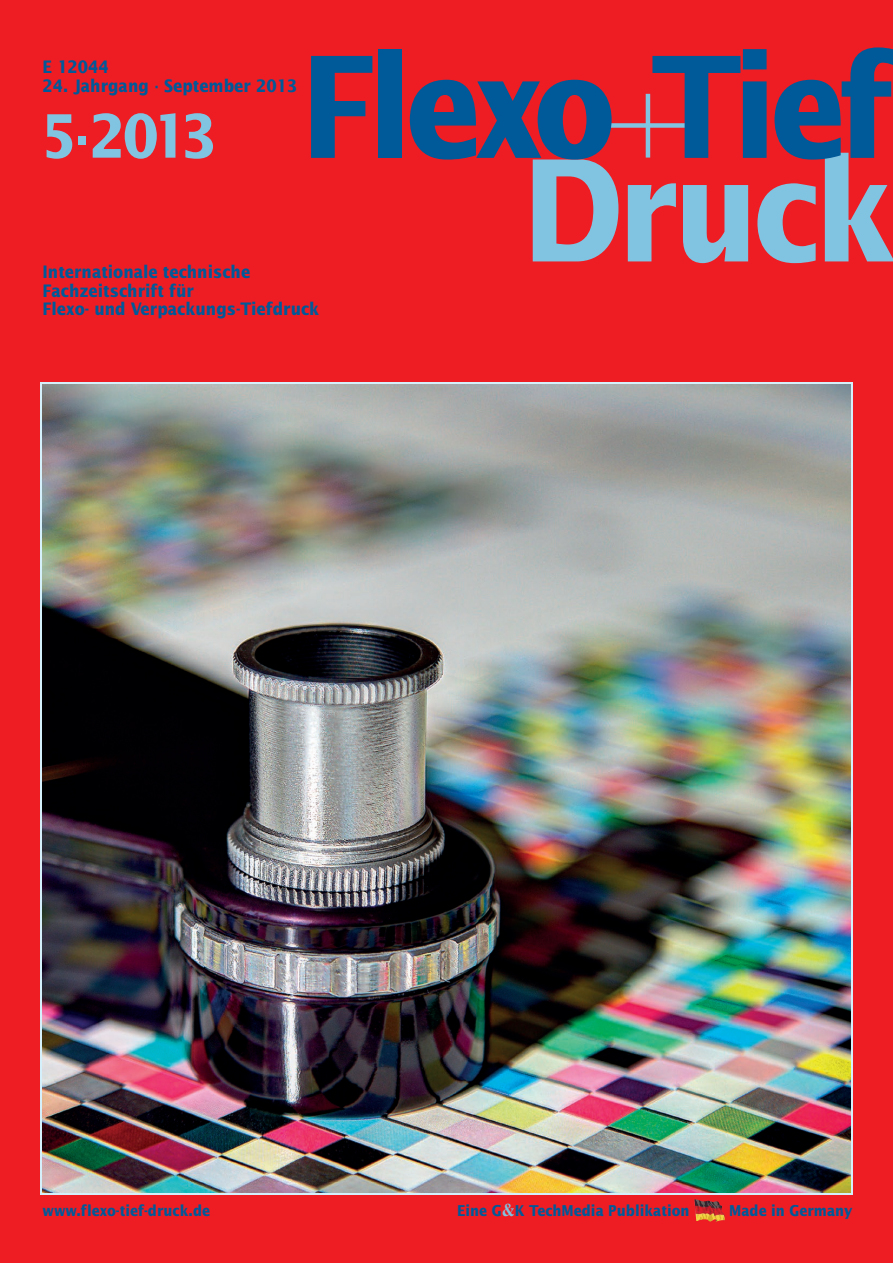
<style>
.page{position:relative;width:893px;height:1263px;background:#ee1d23}
.page>*{position:absolute;margin:0;border:0;box-sizing:border-box;transform-origin:0 0}
.t1{font:700 141px "Lucida Sans";letter-spacing:-.055em;color:#005999;scale:.87 1}
.t2{font:700 141px "Lucida Sans";letter-spacing:-.045em;color:#81c4e2;scale:.87 1}
.t3{font:700 60px "Lucida Sans";color:#81c4e2;scale:.87 1}
.t4{font:700 17.25px/18.8px "Lucida Sans";color:#005999;scale:.87 1}
.t5{font:700 15px "Lucida Sans";color:#005999;scale:.87 1}
.s1{font-family:"Times";font-size:18px;color:#81c4e2}
</style>
<div class="page">
<img style="left:694px;top:1199px;width:31px;height:22px">
<hr style="left:646px;top:94px;width:4px;height:64px;background:#81c4e2">
<div style="left:608px;top:123px;width:79px;height:5px;background:#81c4e2"></div>
<img style="left:43px;top:385px;width:807px;height:808px">
<h1 class="t1" style="left:301px;top:22px;width:685px">Flexo Tief</h1>
<p class="t4" style="left:43px;top:57px;width:78px">E 12044</p>
<p class="t4" style="left:43px;top:76px;width:294px">24. Jahrgang · September 2013</p>
<h2 class="t3" style="left:40px;top:100px;width:204px">5·2013</h2>
<h1 class="t2" style="left:522px;top:125px;width:433px">Druck</h1>
<p class="t4" style="left:43px;top:262px;width:320px">Internationale technische<br>Fachzeitschrift für<br>Flexo- und Verpackungs-Tiefdruck</p>
<p class="t5" style="left:43px;top:1201px;width:194px">www.flexo-tief-druck.de</p>
<p class="t5" style="left:457px;top:1201px;width:269px">Eine G<span class="s1">&amp;</span>K TechMedia Publikation</p>
<p class="t5" style="left:729px;top:1201px;width:143px">Made in Germany</p>
</div>
